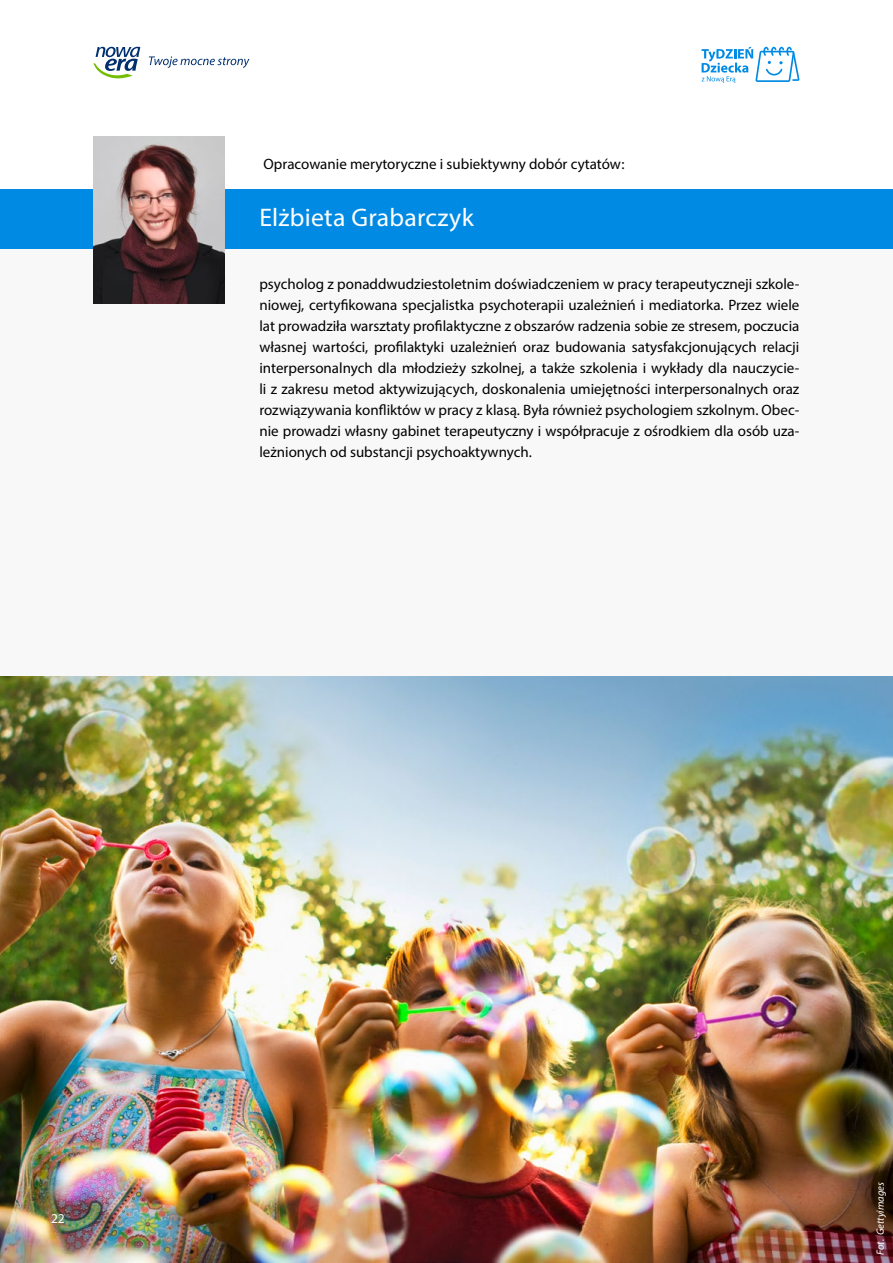
<style>
.page{position:relative;width:893px;height:1263px;background:#fff}
.page>*{position:absolute;margin:0;border:0;box-sizing:border-box;transform-origin:0 0}
.t1{font:25.5px "Myriad Pro";letter-spacing:.01em;color:#fff}
.t2{font:15px/21px "Myriad Pro";color:#000;text-align:justify}
.t3{font:13.5px "Myriad Pro";color:#fff}
.t4{font:italic 10.5px "Myriad Pro";color:#fff}
</style>
<div class="page">
<img style="left:0;top:676px;width:893px;height:587px">
<div style="left:0;top:217px;width:893px;height:459px;background:#f8f8f8"></div>
<div style="left:0;top:190px;width:893px;height:59px;background:#008ae4"></div>
<img style="left:94px;top:136px;width:131px;height:168px">
<svg style="left:94px;top:47px;width:46px;height:32px"></svg>
<svg style="left:149px;top:56px;width:100px;height:12px"></svg>
<svg style="left:702px;top:47px;width:97px;height:36px"></svg>
<p class="t2" style="left:264px;top:153px;width:362px">Opracowanie merytoryczne i subiektywny dobór cytatów:</p>
<h1 class="t1" style="left:259px;top:201px;width:216px">Elżbieta Grabarczyk</h1>
<p class="t2" style="left:259px;top:273px;width:542px">psycholog z ponaddwudziestoletnim doświadczeniem w pracy terapeutyczneji szkole&shy;niowej, certyfikowana specjalistka psychoterapii uzależnień i mediatorka. Przez wiele lat prowadziła warsztaty profilaktyczne z obszarów radzenia sobie ze stresem, poczucia własnej wartości, profilaktyki uzależnień oraz budowania satysfakcjonujących relacji interpersonalnych dla młodzieży szkolnej, a także szkolenia i wykłady dla nauczycie&shy;li z zakresu metod aktywizujących, doskonalenia umiejętności interpersonalnych oraz rozwiązywania konfliktów w pracy z klasą. Była również psychologiem szkolnym. Obec&shy;nie prowadzi własny gabinet terapeutyczny i współpracuje z ośrodkiem dla osób uza&shy;leżnionych od substancji psychoaktywnych.</p>
<p class="t3" style="left:51px;top:1210px;width:15px">22</p>
<p class="t4" style="left:874px;top:1255px;width:74px;rotate:-90deg">Fot. Gettyimages</p>
</div>
